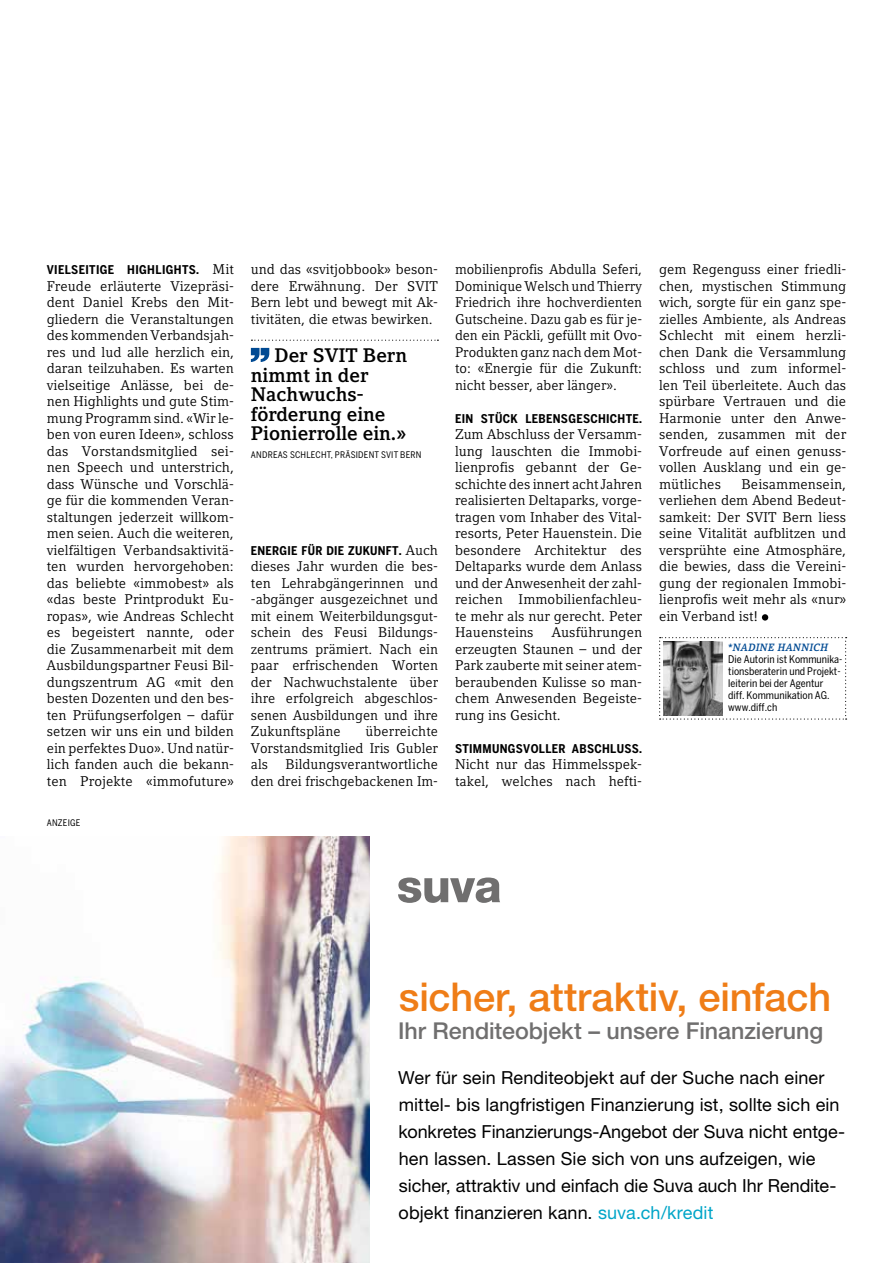
<style>
.page{position:relative;width:893px;height:1263px;background:#fff}
.page>*{position:absolute;margin:0;border:0;box-sizing:border-box;transform-origin:0 0}
.t1{font:500 39.75px "Helvetica Neue LT Std";letter-spacing:-.005em;color:#ef7d17}
.t2{font:500 23.25px "Helvetica Neue LT Std";color:#706f6f}
.t3{font:700 19.5px/19.5px "Compatil Letter LT Pro";color:#000}
.t4{font:18px/27px "Helvetica Neue LT Std";letter-spacing:.005em;color:#000}
.t5{font:13.95px/16.5px "Compatil Letter LT Pro";color:#000;text-align:justify}
.t6{font:700 12px "Benton Sans Cond";letter-spacing:.025em;color:#000}
.t7{font:10.5px/12px "Benton Sans Cond";color:#000}
.t8{font:italic 700 10.5px "Compatil Letter LT Pro";letter-spacing:.025em;color:#004a93}
.t9{font:9px "Benton Sans Cond";letter-spacing:.025em;color:#000}
.s1{font-family:"Compatil Letter LT Pro";font-weight:400;font-size:13.95px}
.s2{color:#00a5c8}
</style>
<div class="page">
<svg style="left:659px;top:637px;width:188px;height:83px"></svg>
<img style="left:663px;top:641px;width:60px;height:74px">
<div style="left:762px;top:614px;width:6px;height:7px;background:#000;border-radius:50%"></div>
<svg style="left:251px;top:340px;width:187px;height:1px"></svg>
<svg style="left:251px;top:348px;width:18px;height:14px"></svg>
<img style="left:0;top:836px;width:370px;height:427px">
<svg style="left:398px;top:877px;width:102px;height:26px"></svg>
<svg style="left:0;top:1260px;width:4px;height:3px"></svg>
<p class="t6" style="left:47px;top:263px;width:189px">VIELSEITIGE HIGHLIGHTS. <span class="s1">Mit</span></p>
<p class="t5" style="left:47px;top:278px;width:189px">Freude erläuterte Vizepräsi&shy;dent Daniel Krebs den Mit&shy;gliedern die Veranstaltungen des kommenden Verbandsjah&shy;res und lud alle herzlich ein, daran teilzuhaben. Es warten vielseitige Anlässe, bei de&shy;nen Highlights und gute Stim&shy;mung Programm sind. «Wir le&shy;ben von euren Ideen», schloss das Vorstandsmitglied sei&shy;nen Speech und unterstrich, dass Wünsche und Vorschlä&shy;ge für die kommenden Veran&shy;staltungen jederzeit willkom&shy;men seien. Auch die weiteren, vielfältigen Verbandsaktivitä&shy;ten wurden hervorgehoben: das beliebte «immobest» als «das beste Printprodukt Eu&shy;ropas», wie Andreas Schlecht es begeistert nannte, oder die Zusammenarbeit mit dem Ausbildungspartner Feusi Bil&shy;dungszentrum AG «mit den besten Dozenten und den bes&shy;ten Prüfungserfolgen – dafür setzen wir uns ein und bilden ein perfektes Duo». Und natür&shy;lich fanden auch die bekann&shy;ten Projekte «immofuture»</p>
<p class="t9" style="left:47px;top:818px;width:35px">ANZEIGE</p>
<p class="t5" style="left:251px;top:261px;width:189px">und das «svitjobbook» beson&shy;dere Erwähnung. Der SVIT Bern lebt und bewegt mit Ak&shy;tivitäten, die etwas bewirken.</p>
<h3 class="t3" style="left:251px;top:346px;width:158px;text-indent:24px">Der SVIT Bern nimmt in der<br>Nachwuchs&shy;förderung eine<br>Pionierrolle ein.»</h3>
<p class="t9" style="left:251px;top:450px;width:172px">ANDREAS SCHLECHT, PRÄSIDENT SVIT BERN</p>
<p class="t6" style="left:251px;top:543px;width:189px">ENERGIE FÜR DIE ZUKUNFT. <span class="s1">Auch</span></p>
<p class="t5" style="left:251px;top:558px;width:189px">dieses Jahr wurden die bes&shy;ten Lehrabgängerinnen und -abgänger ausgezeichnet und mit einem Weiterbildungsgut&shy;schein des Feusi Bildungs&shy;zentrums prämiert. Nach ein paar erfrischenden Worten der Nachwuchstalente über ihre erfolgreich abgeschlos&shy;senen Ausbildungen und ihre Zukunftspläne</p>
<p class="t5" style="left:251px;top:723px;width:189px;text-indent:115px">überreichte Vorstandsmitglied Iris Gubler als Bildungsverantwortliche den drei frischgebackenen Im-</p>
<p class="t5" style="left:455px;top:261px;width:189px">mobilienprofis Abdulla Seferi, Dominique Welsch und Thierry Friedrich ihre hochverdienten Gutscheine. Dazu gab es für je&shy;den ein Päckli, gefüllt mit Ovo-Produkten ganz nach dem Mot&shy;to: «Energie für die Zukunft: nicht besser, aber länger».</p>
<p class="t6" style="left:455px;top:411px;width:189px">EIN STÜCK LEBENSGESCHICHTE.</p>
<p class="t5" style="left:455px;top:426px;width:189px">Zum Abschluss der Versamm&shy;lung lauschten die Immobi&shy;lienprofis gebannt der Ge&shy;schichte des innert acht Jahren realisierten Deltaparks, vorge&shy;tragen vom Inhaber des Vital&shy;resorts, Peter Hauenstein. Die besondere Architektur des Deltaparks wurde dem Anlass und der Anwesenheit der zahl&shy;reichen Immobilienfachleu&shy;te mehr als nur gerecht. Peter Hauensteins</p>
<p class="t5" style="left:455px;top:624px;width:189px;text-indent:97px">Ausführungen erzeugten Staunen – und der Park zauberte mit seiner atem&shy;beraubenden Kulisse so man&shy;chem Anwesenden Begeiste&shy;rung ins Gesicht.</p>
<p class="t6" style="left:455px;top:741px;width:189px">STIMMUNGSVOLLER ABSCHLUSS.</p>
<p class="t5" style="left:455px;top:756px;width:189px">Nicht nur das Himmelsspek&shy;takel, welches nach hefti-</p>
<p class="t5" style="left:659px;top:261px;width:189px">gem Regenguss einer friedli&shy;chen, mystischen Stimmung wich, sorgte für ein ganz spe&shy;zielles Ambiente, als Andreas Schlecht mit einem herzli&shy;chen Dank die Versammlung schloss und zum informel&shy;len Teil überleitete. Auch das spürbare Vertrauen und die Harmonie unter den Anwe&shy;senden, zusammen mit der Vorfreude auf einen genuss&shy;vollen Ausklang und ein ge&shy;mütliches</p>
<p class="t5" style="left:659px;top:476px;width:189px;text-indent:82px">Beisammensein, verliehen dem Abend Bedeut&shy;samkeit: Der SVIT Bern liess seine Vitalität aufblitzen und versprühte eine Atmosphäre, die bewies, dass die Vereini&shy;gung der regionalen Immobi&shy;lienprofis weit mehr als «nur» ein Verband ist!</p>
<p class="t8" style="left:728px;top:641px;width:102px">*NADINE HANNICH</p>
<p class="t7" style="left:728px;top:653px;width:116px">Die Autorin ist Kommunika&shy;tionsberaterin und Projekt&shy;leiterin bei der Agentur<br>diff. Kommunikation AG. www.diff.ch</p>
<h1 class="t1" style="left:399px;top:973px;width:434px">sicher, attraktiv, einfach</h1>
<h2 class="t2" style="left:398px;top:1016px;width:426px">Ihr Renditeobjekt – unsere Finanzierung</h2>
<p class="t4" style="left:398px;top:1063px;width:448px">Wer für sein Renditeobjekt auf der Suche nach einer mittel- bis langfristigen Finanzierung ist, sollte sich ein konkretes Finanzierungs-Angebot der Suva nicht entge&shy;hen lassen. Lassen Sie sich von uns aufzeigen, wie sicher, attraktiv und einfach die Suva auch Ihr Rendite&shy;objekt finanzieren kann. <span class="s2">suva.ch/kredit</span></p>
</div>
